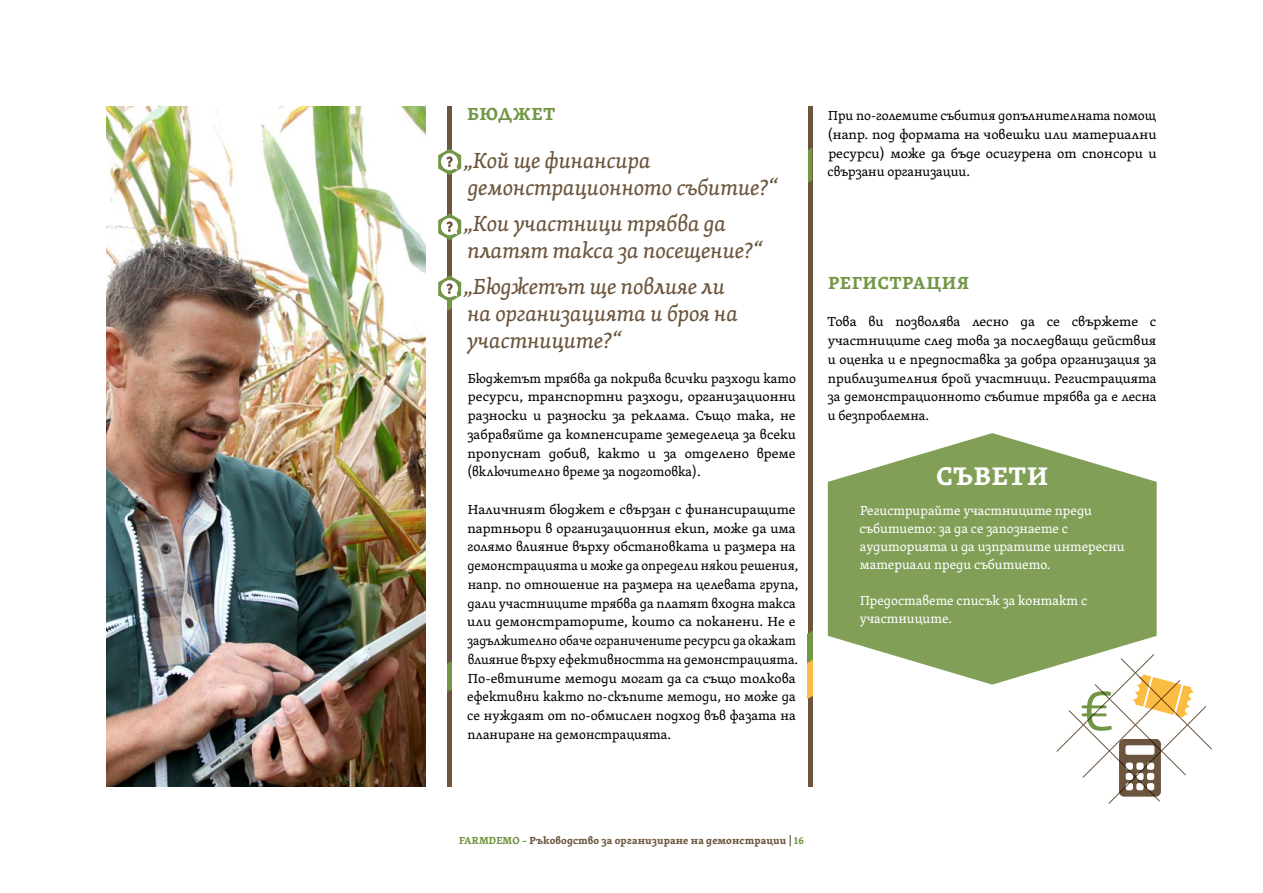
<style>
.page{position:relative;width:1263px;height:893px;background:#fff}
.page>*{position:absolute;margin:0;border:0;box-sizing:border-box;transform-origin:0 0}
.t1{font:700 26.25px "Skolar PE";letter-spacing:.055em;color:#fff}
.t2{font:italic 22.5px/27px "Skolar PE";color:#6c553e}
.t3{font:700 18px "Skolar PE";letter-spacing:.06em;color:#729646}
.t4{font:13.5px/18.8px "Skolar PE";color:#000;scale:1.05 1}
.t5{font:13.5px/18.8px "Skolar PE";color:#000;text-align:justify}
.t6{font:13.5px/18px "Skolar PE";color:#fff}
.t7{font:700 10.5px "Skolar PE";letter-spacing:.01em;color:#6c553e}
.s1{color:#729646}
</style>
<div class="page">
<svg style="left:828px;top:433px;width:329px;height:252px;fill:#819f56"></svg>
<svg style="left:438px;top:106px;width:23px;height:681px"></svg>
<img style="left:106px;top:106px;width:319px;height:681px">
<svg style="left:1056px;top:653px;width:156px;height:151px"></svg>
<hr style="left:808px;top:106px;width:4px;height:681px;background:#6c553e">
<svg style="left:808px;top:148px;width:4px;height:35px"></svg>
<svg style="left:808px;top:631px;width:4px;height:68px"></svg>
<h3 class="t3" style="left:468px;top:99px;width:89px">БЮДЖЕТ</h3>
<h2 class="t2" style="left:464px;top:147px;width:315px">„Кой ще финансира демонстрационното събитие?“</h2>
<h2 class="t2" style="left:464px;top:209px;width:300px">„Кои участници трябва да платят такса за посещение?“</h2>
<h2 class="t2" style="left:464px;top:272px;width:275px">„Бюджетът ще повлияе ли на организацията и броя на участниците?“</h2>
<p class="t5" style="left:467px;top:368px;width:330px">Бюджетът трябва да покрива всички разходи като ресурси, транспортни разходи, организационни разноски и разноски за реклама. Също така, не забравяйте да компенсирате земеделеца за всеки пропуснат добив, както и за отделено време (включително време за подготовка).</p>
<p class="t4" style="left:467px;top:499px;width:317px">Наличният бюджет е свързан с финансиращите партньори в организационния екип, може да има голямо влияние върху обстановката и размера на демонстрацията и може да определи някои решения, напр. по отношение на размера на целевата група, дали участниците трябва да платят входна такса или демонстраторите, които са поканени. Не е задължително обаче ограничените ресурси да окажат влияние върху ефективността на демонстрацията.<br>По-евтините методи могат да са също толкова ефективни както по-скъпите методи, но може да се нуждаят от по-обмислен подход във фазата на планиране на демонстрацията.</p>
<p class="t5" style="left:827px;top:106px;width:330px">При по-големите събития допълнителната помощ (напр. под формата на човешки или материални ресурси) може да бъде осигурена от спонсори и свързани организации.</p>
<h3 class="t3" style="left:828px;top:268px;width:142px">РЕГИСТРАЦИЯ</h3>
<p class="t4" style="left:827px;top:312px;width:315px;text-align:justify">Това ви позволява лесно да се свържете с участниците след това за последващи действия и оценка и е предпоставка за добра организация за приблизителния брой участници. Регистрацията за демонстрационното събитие трябва да е лесна и безпроблемна.</p>
<h1 class="t1" style="left:936px;top:455px;width:113px">СЪВЕТИ</h1>
<p class="t6" style="left:859px;top:502px;width:267px">Регистрирайте участниците преди събитието: за да се запознаете с аудиторията и да изпратите интересни материали преди събитието.</p>
<p class="t6" style="left:860px;top:591px;width:229px">Предоставете списък за контакт с участниците.</p>
<p class="t7" style="left:459px;top:832px;width:346px"><span class="s1">FARMDEMO –</span> Ръководство за организиране на демонстрации | <span class="s1">16</span></p>
</div>
